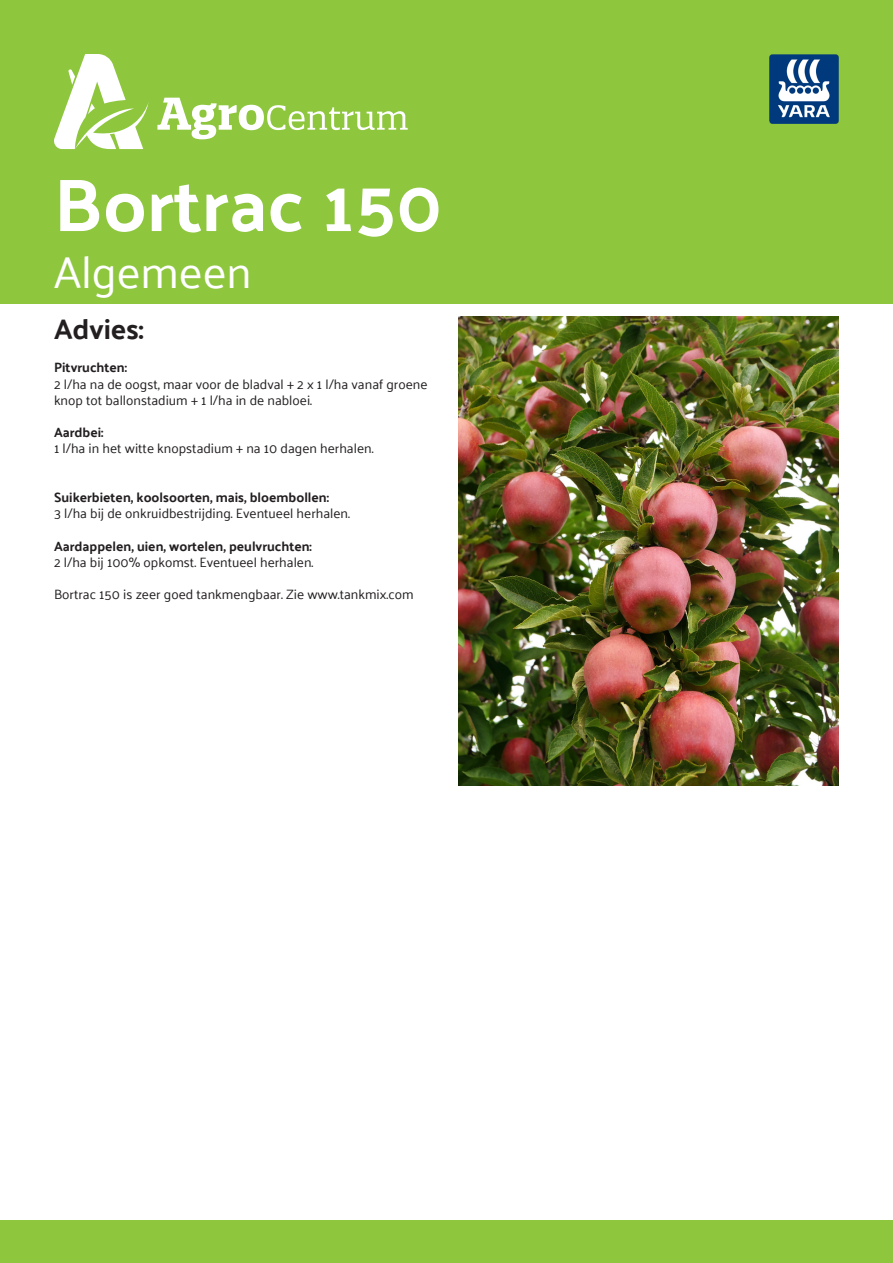
<style>
.page{position:relative;width:893px;height:1263px;background:#fff}
.page>*{position:absolute;margin:0;border:0;box-sizing:border-box;transform-origin:0 0}
.t1{font:700 75px "Palanquin";color:#fff}
.t2{font:45px "Palanquin";color:#fff}
.t3{font:700 28.5px "Palanquin";color:#231f20}
.t4{font:13.5px/16.2px "Palanquin";color:#231f20}
.t5{font:700 13.5px "Palanquin";color:#231f20}
</style>
<div class="page">
<div style="left:0;top:0;width:893px;height:303px;background:#8ec63e"></div>
<svg style="left:54px;top:54px;width:95px;height:95px"></svg>
<svg style="left:157px;top:98px;width:251px;height:41px"></svg>
<div style="left:0;top:1220px;width:893px;height:43px;background:#8ec63e"></div>
<img style="left:769px;top:54px;width:70px;height:70px">
<img style="left:459px;top:317px;width:380px;height:468px">
<p class="t1" style="left:54px;top:161px;width:390px">Bortrac 150</p>
<p class="t2" style="left:54px;top:246px;width:199px">Algemeen</p>
<p class="t3" style="left:54px;top:312px;width:91px">Advies:</p>
<p class="t5" style="left:54px;top:360px;width:74px">Pitvruchten:</p>
<p class="t4" style="left:54px;top:376px;width:375px">2 l/ha na de oogst, maar voor de bladval + 2 x 1 l/ha vanaf groene knop tot ballonstadium + 1 l/ha in de nabloei.</p>
<p class="t5" style="left:54px;top:425px;width:51px">Aardbei:</p>
<p class="t4" style="left:54px;top:441px;width:321px">1 l/ha in het witte knopstadium + na 10 dagen herhalen.</p>
<p class="t5" style="left:54px;top:489px;width:276px">Suikerbieten, koolsoorten, mais, bloembollen:</p>
<p class="t4" style="left:54px;top:505px;width:297px">3 l/ha bij de onkruidbestrijding. Eventueel herhalen.</p>
<p class="t5" style="left:54px;top:538px;width:259px">Aardappelen, uien, wortelen, peulvruchten:</p>
<p class="t4" style="left:54px;top:554px;width:261px">2 l/ha bij 100% opkomst. Eventueel herhalen.</p>
<p class="t4" style="left:54px;top:586px;width:361px">Bortrac 150 is zeer goed tankmengbaar. Zie www.tankmix.com</p>
</div>
